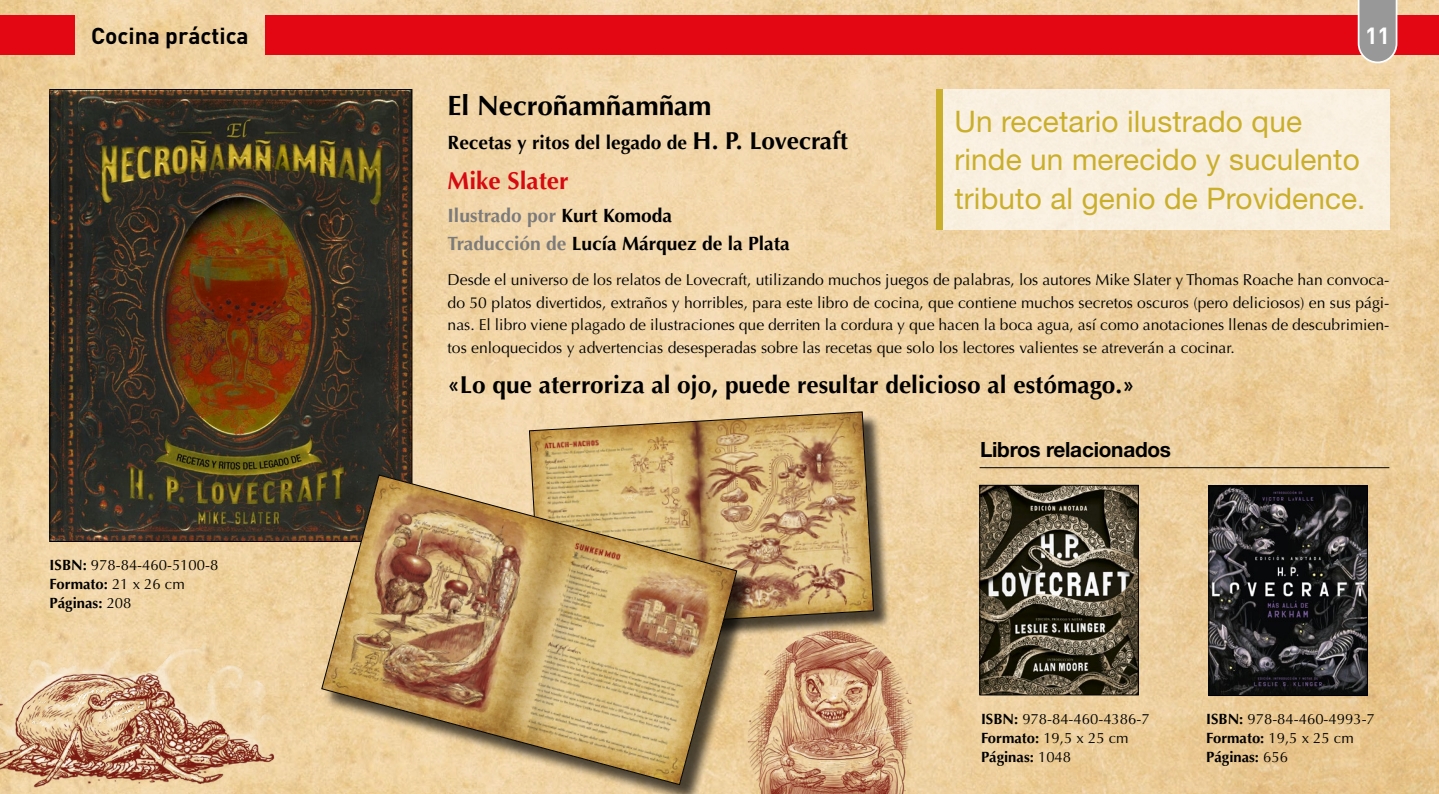
<style>
.page{position:relative;width:1439px;height:794px;background:#fff}
.page>*{position:absolute;margin:0;border:0;box-sizing:border-box;transform-origin:0 0}
.t1{font:29.75px/38.5px "Helvetica Neue LT Std";letter-spacing:.005em;color:#caaf2d}
.t2{font:700 28px "Optima";color:#000}
.t3{font:700 24.5px "Optima";color:#000}
.t4{font:700 24.5px "Optima";color:#d70911}
.t5{font:700 23.1px "DIN";color:#fff}
.t6{font:700 22.75px "DIN";color:#000}
.t7{font:700 21px "Helvetica Neue LT Std";letter-spacing:-.01em;color:#000}
.t8{font:700 19.25px/28px "Optima";color:#000}
.t9{font:15.75px/22.8px "Optima";color:#000;text-align:justify}
.t10{font:14.88px/18.9px "Optima";color:#000}
.s1{font-weight:700}
.s2{font-size:24.5px}
.s3{color:#7c7b7b}
</style>
<div class="page">
<img style="left:0;top:0;width:1439px;height:794px">
<div style="left:0;top:16px;width:74px;height:39px;background:#e30613"></div>
<div style="left:266px;top:16px;width:1173px;height:39px;background:#e30613"></div>
<img style="left:52px;top:91px;width:358px;height:448px">
<div style="left:936px;top:89px;width:453px;height:141px;background:#f9efe0"></div>
<div style="left:936px;top:89px;width:6px;height:141px;background:#caaf2d"></div>
<div style="left:532px;top:414px;width:359px;height:233px;background:#000;opacity:.44"></div>
<svg style="left:529px;top:411px;width:345px;height:219px;background:#c19f6a"></svg>
<svg style="left:673px;top:420px;width:57px;height:54px;background:#b58e54"></svg>
<img style="left:0;top:640px;width:312px;height:154px">
<img style="left:756px;top:630px;width:160px;height:164px">
<div style="left:324px;top:476px;width:431px;height:318px;background:#000;opacity:.45"></div>
<img style="left:321px;top:474px;width:416px;height:311px">
<div style="left:503px;top:524px;width:98px;height:237px;background:#000;opacity:.45"></div>
<svg style="left:476px;top:516px;width:106px;height:227px;background:#bd9b64"></svg>
<img style="left:981px;top:487px;width:155px;height:206px">
<div style="left:979px;top:485px;width:159px;height:210px;border:1px solid #000"></div>
<img style="left:1210px;top:487px;width:155px;height:206px">
<div style="left:1208px;top:485px;width:159px;height:210px;border:1px solid #000"></div>
<hr style="left:979px;top:467px;width:410px;height:1px;background:#000">
<svg style="left:1357px;top:0;width:40px;height:63px;background:#a9a29f"></svg>
<h3 class="t6" style="left:91px;top:21px;width:159px">Cocina práctica</h3>
<p class="t10" style="left:50px;top:556px;width:170px"><span class="s1">ISBN:</span> 978-84-460-5100-8<br><span class="s1">Formato:</span> 21 x 26 cm<br><span class="s1">Páginas:</span> 208</p>
<h2 class="t2" style="left:447px;top:89px;width:265px">El Necroñamñamñam</h2>
<p class="t8" style="left:447px;top:129px;width:402px">Recetas y ritos del legado de <span class="s2">H. P. Lovecraft</span></p>
<h3 class="t4" style="left:447px;top:166px;width:123px">Mike Slater</h3>
<p class="t8" style="left:447px;top:202px;width:344px"><span class="s3">Ilustrado por</span> Kurt Komoda<br><span class="s3">Traducción de</span> Lucía Márquez de la Plata</p>
<h3 class="t5" style="left:1365px;top:21px;width:27px">11</h3>
<h1 class="t1" style="left:954px;top:102px;width:413px">Un recetario ilustrado que rinde un merecido y suculento tributo al genio de Providence.</h1>
<p class="t9" style="left:447px;top:268px;width:943px">Desde el universo de los relatos de Lovecraft, utilizando muchos juegos de palabras, los autores Mike Slater y Thomas Roache han convoca&shy;do 50 platos divertidos, extraños y horribles, para este libro de cocina, que contiene muchos secretos oscuros (pero deliciosos) en sus pági&shy;nas. El libro viene plagado de ilustraciones que derriten la cordura y que hacen la boca agua, así como anotaciones llenas de descubrimien&shy;tos enloquecidos y advertencias desesperadas sobre las recetas que solo los lectores valientes se atreverán a cocinar.</p>
<h3 class="t3" style="left:447px;top:370px;width:688px">«Lo que aterroriza al ojo, puede resultar delicioso al estómago.»</h3>
<h3 class="t7" style="left:980px;top:436px;width:193px">Libros relacionados</h3>
<p class="t10" style="left:981px;top:709px;width:170px"><span class="s1">ISBN:</span> 978-84-460-4386-7<br><span class="s1">Formato:</span> 19,5 x 25 cm<br><span class="s1">Páginas:</span> 1048</p>
<p class="t10" style="left:1206px;top:709px;width:170px"><span class="s1">ISBN:</span> 978-84-460-4993-7<br><span class="s1">Formato:</span> 19,5 x 25 cm<br><span class="s1">Páginas:</span> 656</p>
</div>
